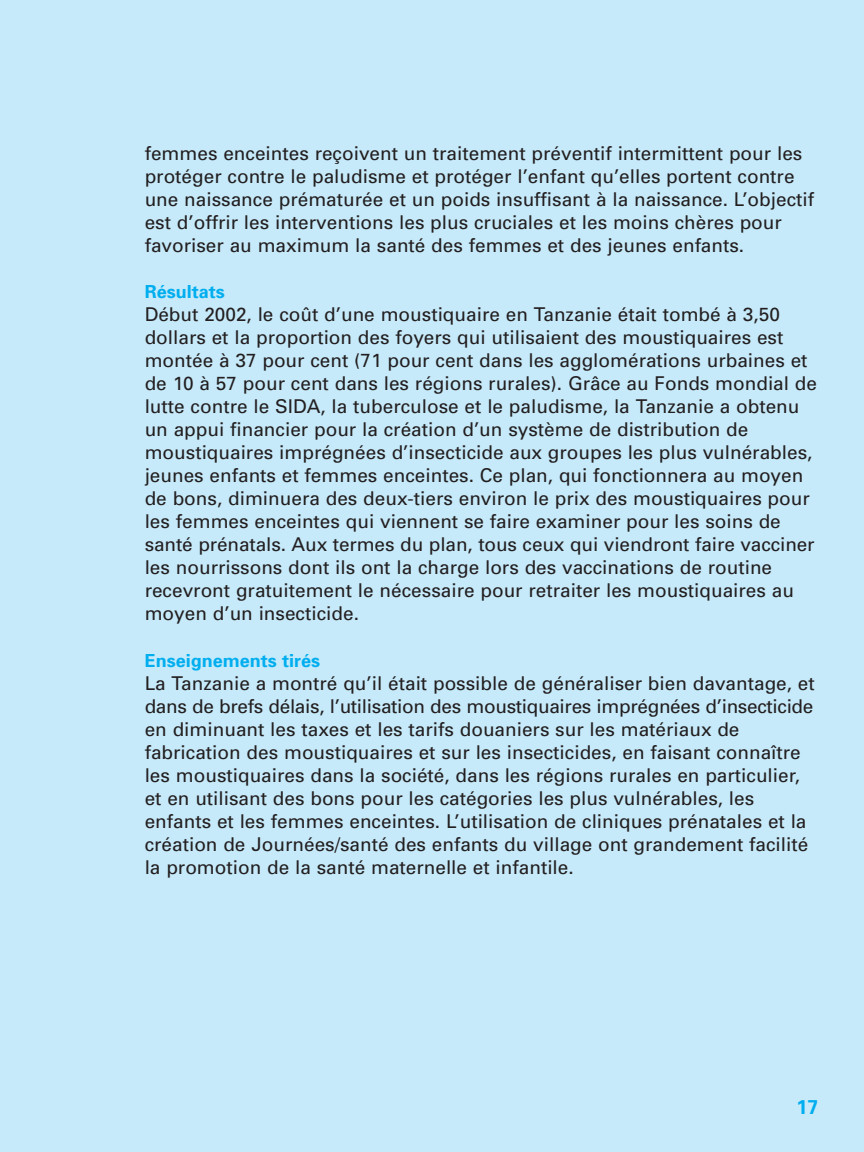
<style>
.page{position:relative;width:864px;height:1152px;background:#c6eafa}
.page>*{position:absolute;margin:0;border:0;box-sizing:border-box;transform-origin:0 0}
.t1{font:700 20px "Univers";color:#00aeef}
.t2{font:19px/23px "Univers";color:#231f20}
.t3{font:700 18px "Univers";color:#00aeef}
</style>
<div class="page">
<p class="t2" style="left:145px;top:144px;width:671px">femmes enceintes reçoivent un traitement préventif intermittent pour les protéger contre le paludisme et protéger l’enfant qu’elles portent contre une naissance prématurée et un poids insuffisant à la naissance. L’objectif est d’offrir les interventions les plus cruciales et les moins chères pour favoriser au maximum la santé des femmes et des jeunes enfants.</p>
<p class="t3" style="left:145px;top:285px;width:82px">Résultats</p>
<p class="t2" style="left:145px;top:305px;width:674px">Début 2002, le coût d’une moustiquaire en Tanzanie était tombé à 3,50 dollars et la proportion des foyers qui utilisaient des moustiquaires est montée à 37 pour cent (71 pour cent dans les agglomérations urbaines et de 10 à 57 pour cent dans les régions rurales). Grâce au Fonds mondial de lutte contre le SIDA, la tuberculose et le paludisme, la Tanzanie a obtenu un appui financier pour la création d’un système de distribution de moustiquaires imprégnées d’insecticide aux groupes les plus vulnérables, jeunes enfants et femmes enceintes. Ce plan, qui fonctionnera au moyen de bons, diminuera des deux-tiers environ le prix des moustiquaires pour les femmes enceintes qui viennent se faire examiner pour les soins de santé prénatals. Aux termes du plan, tous ceux qui viendront faire vacciner les nourrissons dont ils ont la charge lors des vaccinations de routine recevront gratuitement le nécessaire pour retraiter les moustiquaires au moyen d’un insecticide.</p>
<p class="t3" style="left:145px;top:654px;width:177px">Enseignements tirés</p>
<p class="t2" style="left:145px;top:673px;width:672px">La Tanzanie a montré qu’il était possible de généraliser bien davantage, et dans de brefs délais, l’utilisation des moustiquaires imprégnées d’insecticide en diminuant les taxes et les tarifs douaniers sur les matériaux de fabrication des moustiquaires et sur les insecticides, en faisant connaître les moustiquaires dans la société, dans les régions rurales en particulier, et en utilisant des bons pour les catégories les plus vulnérables, les enfants et les femmes enceintes. L’utilisation de cliniques prénatales et la création de Journées/santé des enfants du village ont grandement facilité la promotion de la santé maternelle et infantile.</p>
<p class="t1" style="left:796px;top:1100px;width:24px">17</p>
</div>
